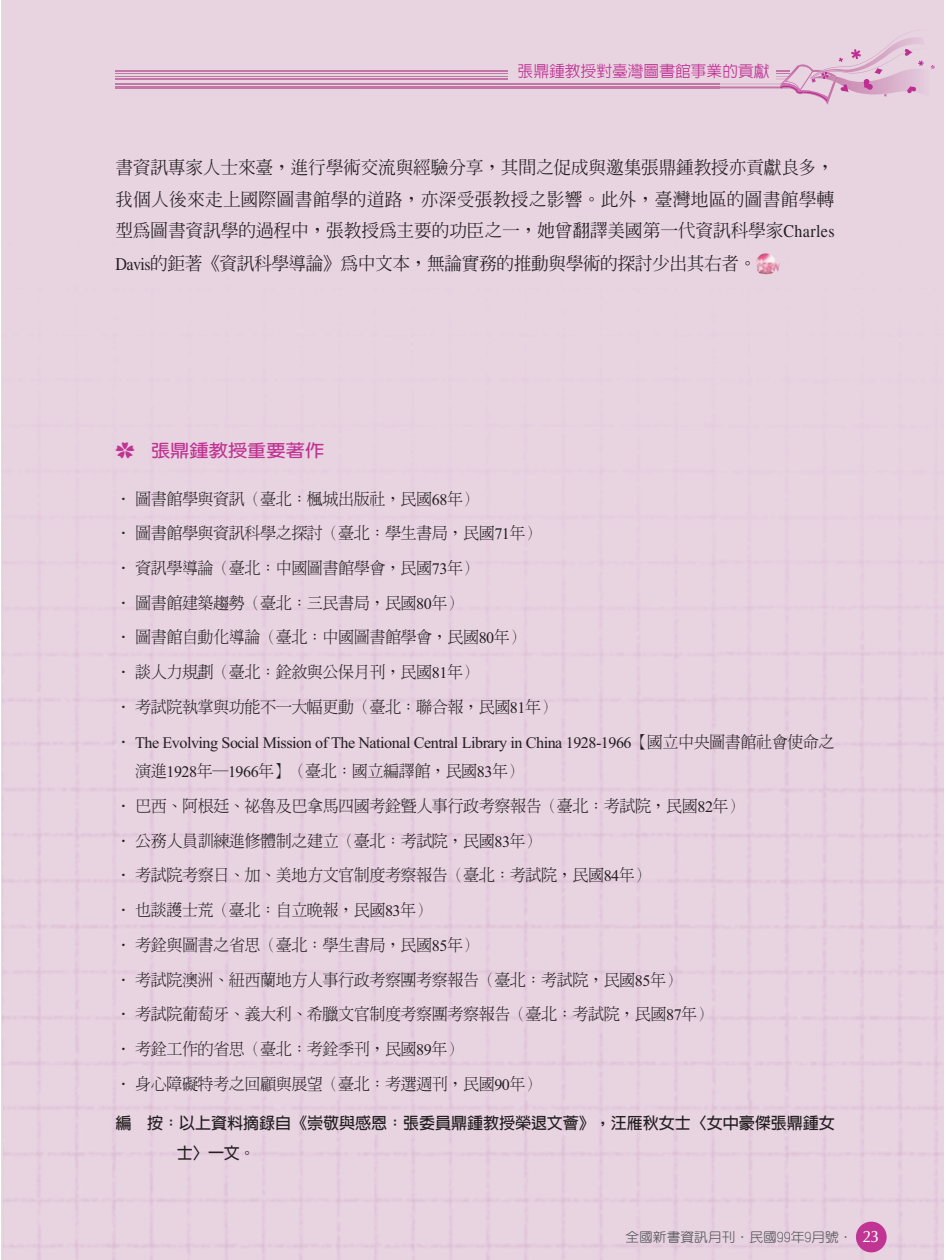
<style>
.page{position:relative;width:945px;height:1260px;background:#fff}
.page>*{position:absolute;margin:0;border:0;box-sizing:border-box;transform-origin:0 0}
.t1{font:17.85px/31.7px "AR Ming B5 Medium E Ten B5 H";letter-spacing:-.03em;color:#231f20;text-align:justify}
.t2{font:17.32px "AR Yuan B5 Bold E Ten B5 H";color:#c03493;scale:1.11 1}
.t3{font:16.1px/34.6px "AR Ming B5 Light E Ten B5 H";letter-spacing:-.03em;color:#231f20}
.t4{font:16.1px "Times New Roman";letter-spacing:-.03em;color:#231f20}
.t5{font:16.1px/29.8px "AR Hei B5 Bold E Ten B5 H";letter-spacing:-.005em;color:#231f20}
.t6{font:15.75px "AR New Hei B5 Medium E Ten B5 H";color:#c03493}
.t7{font:13.12px "AR Yuan B5 Medium E Ten B5 H";color:#5a5b5f;scale:1.05 1}
.s1{font-family:"Times"}
.s2{font-family:"Koz Go Pro Extra Light 90 msp RKSJ H"}
.s3{font-family:"Times New Roman"}
.s4{font-family:"AR Ming B5 Light E Ten B5 H"}
.s5{font-family:"CG Omega";font-size:16.62px;color:#fff}
</style>
<div class="page">
<div style="left:1px;top:0;width:943px;height:1260px;background:#e8d3e1"></div>
<img style="left:2px;top:653px;width:1px;height:412px">
<div style="left:856px;top:1222px;width:31px;height:30px;background:#c03493;border-radius:50%"></div>
<img style="left:779px;top:64px;width:51px;height:41px">
<img style="left:780px;top:91px;width:48px;height:10px">
<img style="left:827px;top:92px;width:5px;height:6px">
<img style="left:781px;top:67px;width:1px;height:17px">
<img style="left:782px;top:67px;width:3px;height:17px">
<img style="left:822px;top:30px;width:103px;height:41px">
<img style="left:827px;top:48px;width:98px;height:23px">
<img style="left:836px;top:69px;width:92px;height:28px">
<img style="left:780px;top:85px;width:5px;height:6px">
<img style="left:800px;top:91px;width:27px;height:8px">
<svg style="left:839px;top:58px;width:4px;height:4px"></svg>
<svg style="left:930px;top:65px;width:5px;height:5px"></svg>
<svg style="left:851px;top:49px;width:10px;height:10px"></svg>
<svg style="left:905px;top:49px;width:19px;height:17px"></svg>
<svg style="left:810px;top:71px;width:39px;height:21px"></svg>
<svg style="left:907px;top:86px;width:9px;height:7px"></svg>
<svg style="left:864px;top:68px;width:23px;height:28px"></svg>
<img style="left:785px;top:66px;width:27px;height:25px">
<img style="left:756px;top:253px;width:24px;height:21px">
<p class="t6" style="left:518px;top:65px;width:253px">張鼎鍾教授對臺灣圖書館事業的貢獻</p>
<p class="t1" style="left:115px;top:154px;width:721px">書資訊專家人士來臺，進行學術交流與經驗分享，其間之促成與邀集張鼎鍾教授亦貢獻良多，我個人後來走上國際圖書館學的道路，亦深受張教授之影響。此外，臺灣地區的圖書館學轉型為圖書資訊學的過程中，張教授為主要的功臣之一，她曾翻譯美國第一代資訊科學家<span class="s1">Charles Davis</span>的鉅著《資訊科學導論》為中文本，無論實務的推動與學術的探討少出其右者。</p>
<p class="t2" style="left:115px;top:444px;width:190px"><span class="s2">✿</span> 張鼎鍾教授重要著作</p>
<p class="t3" style="left:115px;top:483px;width:443px">‧ 圖書館學與資訊（臺北：楓城出版社，民國<span class="s3">68</span>年）<br>‧ 圖書館學與資訊科學之探討（臺北：學生書局，民國<span class="s3">71</span>年）‧ 資訊學導論（臺北：中國圖書館學會，民國<span class="s3">73</span>年）<br>‧ 圖書館建築趨勢（臺北：三民書局，民國<span class="s3">80</span>年）<br>‧ 圖書館自動化導論（臺北：中國圖書館學會，民國<span class="s3">80</span>年）<br>‧ 談人力規劃（臺北：銓敘與公保月刊，民國<span class="s3">81</span>年）<br>‧ 考試院執掌與功能不一大幅更動（臺北：聯合報，民國<span class="s3">81</span>年）</p>
<p class="t4" style="left:115px;top:733px;width:721px"><span class="s4">‧</span> The Evolving Social Mission of The National Central Library in China 1928-1966<span class="s4">【國立中央圖書館社會使命之</span></p>
<p class="t3" style="left:115px;top:756px;width:630px;text-indent:20px">演進<span class="s3">1928</span>年─<span class="s3">1966</span>年】（臺北：國立編譯館，民國<span class="s3">83</span>年）<br>‧ 巴西、阿根廷、祕魯及巴拿馬四國考銓暨人事行政考察報告（臺北：考試院，民國<span class="s3">82</span>年）‧ 公務人員訓練進修體制之建立（臺北：考試院，民國<span class="s3">83</span>年）<br>‧ 考試院考察日、加、美地方文官制度考察報告（臺北：考試院，民國<span class="s3">84</span>年）<br>‧ 也談護士荒（臺北：自立晚報，民國<span class="s3">83</span>年）<br>‧ 考銓與圖書之省思（臺北：學生書局，民國<span class="s3">85</span>年）<br>‧ 考試院澳洲、紐西蘭地方人事行政考察團考察報告（臺北：考試院，民國<span class="s3">85</span>年）<br>‧ 考試院葡萄牙、義大利、希臘文官制度考察團考察報告（臺北：考試院，民國<span class="s3">87</span>年）<br>‧ 考銓工作的省思（臺北：考銓季刊，民國<span class="s3">89</span>年）<br>‧ 身心障礙特考之回顧與展望（臺北：考選週刊，民國<span class="s3">90</span>年）</p>
<p class="t5" style="left:177px;top:1111px;width:660px;text-indent:-62px">編　按：以上資料摘錄自《崇敬與感恩：張委員鼎鍾教授榮退文薈》，汪雁秋女士〈女中豪傑張鼎鍾女士〉一文。</p>
<p class="t7" style="left:625px;top:1232px;width:244px">全國新書資訊月刊．民國99年9月號． <span class="s5">23</span></p>
</div>
